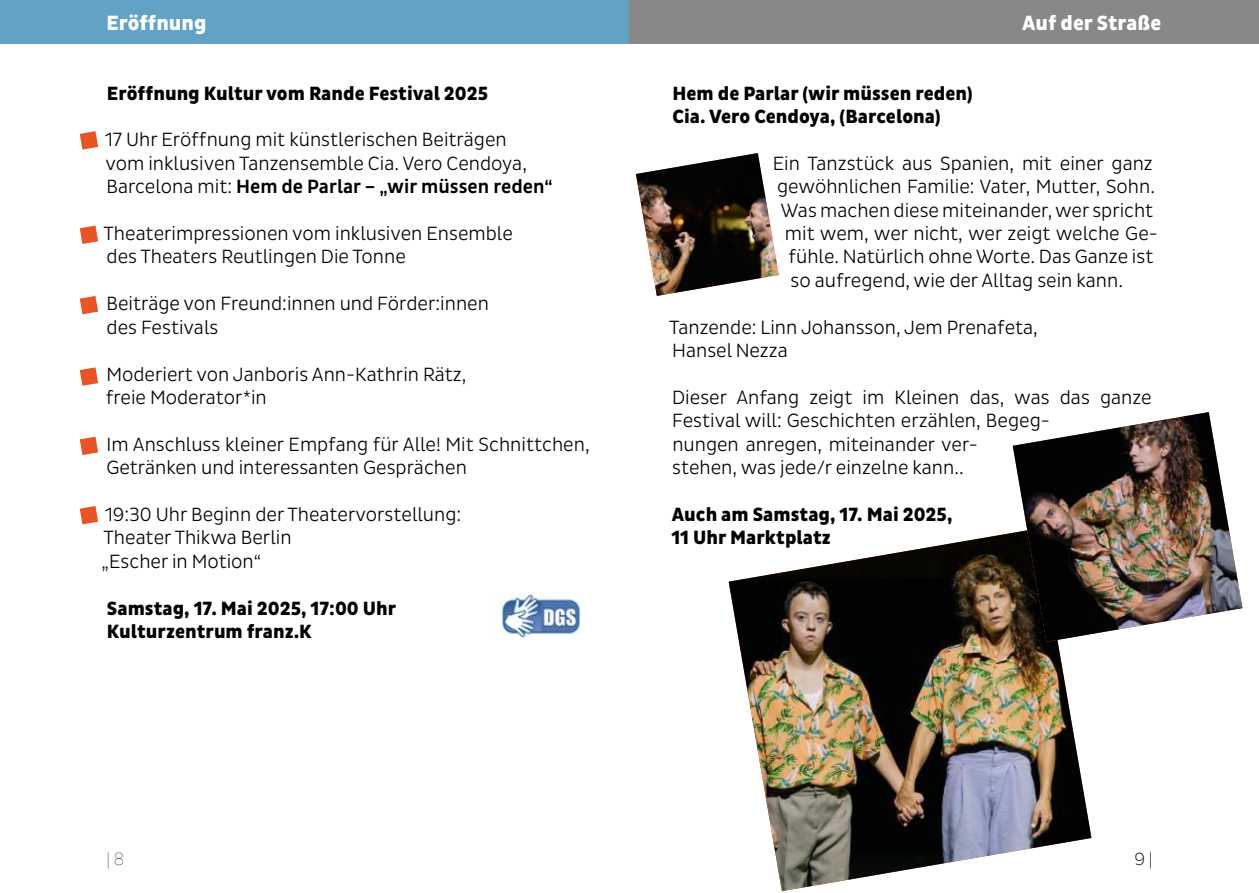
<style>
.page{position:relative;width:1259px;height:893px;background:#fff}
.page>*{position:absolute;margin:0;border:0;box-sizing:border-box;transform-origin:0 0}
.t1{font:800 21px "Pluto Sans Cond";color:#fff}
.t2{font:300 19.5px/23.4px "Pluto Sans Cond";color:#000}
.t3{font:800 19.5px/23.4px "Pluto Sans Cond";color:#000}
.t4{font:100 18px "Pluto Sans Cond";color:#000}
.t5{font:300 18px "Pluto Sans Cond Ex";color:#000}
.s1{font-weight:500}
</style>
<div class="page">
<div style="left:0;top:0;width:629px;height:44px;background:#62a2c5"></div>
<div style="left:629px;top:0;width:630px;height:44px;background:#87888a"></div>
<svg style="left:80px;top:131px;width:18px;height:19px"></svg>
<svg style="left:80px;top:226px;width:18px;height:18px"></svg>
<svg style="left:80px;top:296px;width:18px;height:18px"></svg>
<svg style="left:80px;top:367px;width:18px;height:19px"></svg>
<svg style="left:80px;top:506px;width:18px;height:18px"></svg>
<svg style="left:80px;top:437px;width:18px;height:18px"></svg>
<img style="left:636px;top:153px;width:143px;height:143px">
<img style="left:728px;top:533px;width:363px;height:358px">
<img style="left:501px;top:593px;width:80px;height:45px">
<img style="left:1012px;top:412px;width:230px;height:230px">
<p class="t1" style="left:106px;top:11px;width:102px">Eröffnung</p>
<p class="t1" style="left:1022px;top:11px;width:140px">Auf der Straße</p>
<p class="t3" style="left:107px;top:82px;width:383px">Eröffnung Kultur vom Rande Festival 2025</p>
<p class="t2" style="left:105px;top:128px;width:449px">17 Uhr Eröffnung mit künstlerischen Beiträgen<br>vom inklusiven Tanzensemble Cia. Vero Cendoya,<br>Barcelona mit: <span class="s1">Hem de Parlar – „wir müssen reden“</span></p>
<p class="t2" style="left:104px;top:222px;width:411px">Theaterimpressionen vom inklusiven Ensemble des Theaters Reutlingen Die Tonne</p>
<p class="t2" style="left:106px;top:292px;width:384px">Beiträge von Freund:innen und Förder:innen des Festivals</p>
<p class="t2" style="left:106px;top:362px;width:362px">Moderiert von Janboris Ann-Kathrin Rätz, freie Moderator*in</p>
<p class="t2" style="left:106px;top:433px;width:485px">Im Anschluss kleiner Empfang für Alle! Mit Schnittchen,<br>Getränken und interessanten Gesprächen</p>
<p class="t2" style="left:102px;top:503px;width:361px">19:30 Uhr Beginn der Theatervorstellung:<br>Theater Thikwa Berlin<br>„Escher in Motion“</p>
<p class="t3" style="left:107px;top:597px;width:291px">Samstag, 17. Mai 2025, 17:00 Uhr<br>Kulturzentrum franz.K</p>
<p class="t3" style="left:672px;top:82px;width:302px">Hem de Parlar (wir müssen reden)<br>Cia. Vero Cendoya, (Barcelona)</p>
<p class="t2" style="left:772px;top:152px;width:382px">Ein Tanzstück aus Spanien, mit einer ganz</p>
<p class="t2" style="left:777px;top:175px;width:379px">gewöhnlichen Familie: Vater, Mutter, Sohn.</p>
<p class="t2" style="left:780px;top:199px;width:374px">Was machen diese miteinander, wer spricht</p>
<p class="t2" style="left:785px;top:222px;width:374px">mit wem, wer nicht, wer zeigt welche Ge-</p>
<p class="t2" style="left:788px;top:245px;width:366px">fühle. Natürlich ohne Worte. Das Ganze ist</p>
<p class="t2" style="left:790px;top:269px;width:334px">so aufregend, wie der Alltag sein kann.</p>
<p class="t2" style="left:669px;top:316px;width:370px">Tanzende: Linn Johansson, Jem Prenafeta,<br>Hansel Nezza</p>
<p class="t2" style="left:672px;top:386px;width:481px">Dieser Anfang zeigt im Kleinen das, was das ganze Festival will: Geschichten erzählen, Begeg-<br>nungen anregen, miteinander ver-<br>stehen, was jede/r einzelne kann..</p>
<p class="t3" style="left:671px;top:503px;width:282px">Auch am Samstag, 17. Mai 2025,<br>11 Uhr Marktplatz</p>
<p class="t4" style="left:106px;top:849px;width:19px">| 8</p>
<p class="t5" style="left:1134px;top:849px;width:20px">9 |</p>
</div>
